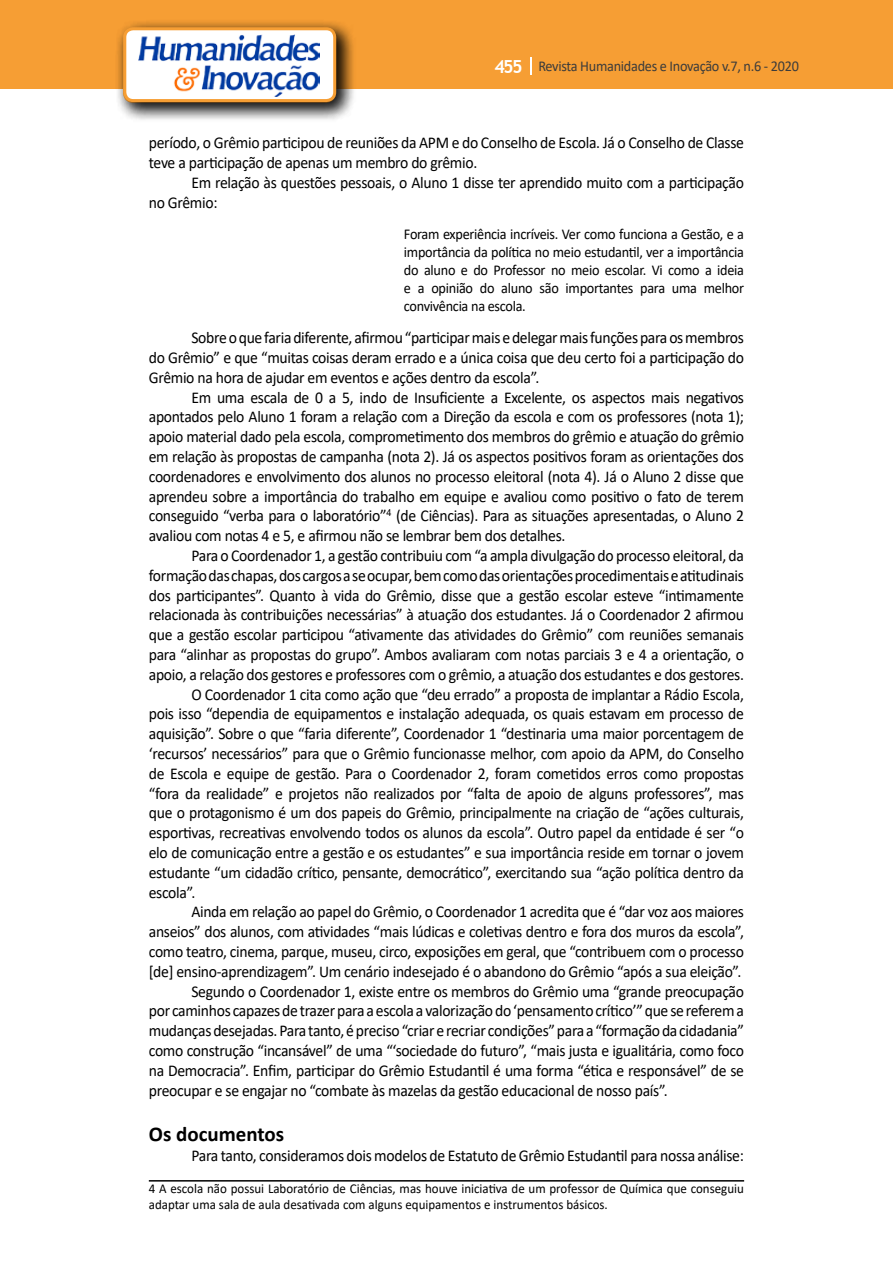
<style>
.page{position:relative;width:893px;height:1263px;background:#fff}
.page>*{position:absolute;margin:0;border:0;box-sizing:border-box;transform-origin:0 0}
.t1{font:700 21px "Calibri";color:#000}
.t2{font:16.5px/19.8px "Calibri";letter-spacing:-.02em;color:#000;scale:.95 1}
.t3{font:15px/18px "Calibri";letter-spacing:-.02em;color:#000;text-align:justify;scale:.95 1}
.t4{font:15px "Calibri";letter-spacing:-.02em;color:#3c3c3b;scale:.95 1}
.t5{font:13.5px/16.2px "Calibri";color:#000;scale:.96 1}
.s1{font-family:"Trebuchet MS";font-weight:700;font-size:18px;color:#fff}
</style>
<div class="page">
<div style="left:0;top:0;width:893px;height:88px;background:#f69e34"></div>
<svg style="left:530px;top:57px;width:2px;height:18px"></svg>
<div style="left:115px;top:19px;width:241px;height:103px;background:#000;opacity:.75"></div>
<div style="left:125px;top:29px;width:210px;height:72px;background:#fff;border-radius:9px"></div>
<img style="left:139px;top:35px;width:180px;height:62px">
<div style="left:123px;top:27px;width:213px;height:75px;border:3px solid #f69e34;border-radius:9px"></div>
<hr style="left:149px;top:1180px;width:595px;height:1px;background:#000">
<p class="t4" style="left:495px;top:56px;width:322px"><span class="s1">455</span> Revista Humanidades e Inovação v.7, n.6 - 2020</p>
<p class="t2" style="left:149px;top:133px;width:628px">período, o Grêmio participou de reuniões da APM e do Conselho de Escola. Já o Conselho de Classe teve a participação de apenas um membro do grêmio.</p>
<p class="t2" style="left:149px;top:172px;width:628px;text-indent:43px">Em relação às questões pessoais, o Aluno 1 disse ter aprendido muito com a participação no Grêmio:</p>
<p class="t3" style="left:404px;top:224px;width:360px">Foram experiência incríveis. Ver como funciona a Gestão, e a importância da política no meio estudantil, ver a importância do aluno e do Professor no meio escolar. Vi como a ideia e a opinião do aluno são importantes para uma melhor convivência na escola.</p>
<p class="t2" style="left:149px;top:327px;width:628px;text-align:justify;text-indent:43px">Sobre o que faria diferente, afirmou “participar mais e delegar mais funções para os membros do Grêmio” e que “muitas coisas deram errado e a única coisa que deu certo foi a participação do Grêmio na hora de ajudar em eventos e ações dentro da escola”.</p>
<p class="t2" style="left:149px;top:387px;width:628px;text-align:justify;text-indent:43px">Em uma escala de 0 a 5, indo de Insuficiente a Excelente, os aspectos mais negativos apontados pelo Aluno 1 foram a relação com a Direção da escola e com os professores (nota 1); apoio material dado pela escola, comprometimento dos membros do grêmio e atuação do grêmio em relação às propostas de campanha (nota 2). Já os aspectos positivos foram as orientações dos coordenadores e envolvimento dos alunos no processo eleitoral (nota 4). Já o Aluno 2 disse que aprendeu sobre a importância do trabalho em equipe e avaliou como positivo o fato de terem conseguido “verba para o laboratório”<sup>4</sup> (de Ciências). Para as situações apresentadas, o Aluno 2 avaliou com notas 4 e 5, e afirmou não se lembrar bem dos detalhes.</p>
<p class="t2" style="left:191px;top:545px;width:583px">Para o Coordenador 1, a gestão contribuiu com “a ampla divulgação do processo eleitoral, da</p>
<p class="t2" style="left:149px;top:565px;width:628px">formação das chapas, dos cargos a se ocupar, bem como das orientações procedimentais e atitudinais</p>
<p class="t2" style="left:149px;top:585px;width:628px">dos participantes”. Quanto à vida do Grêmio, disse que a gestão escolar esteve “intimamente</p>
<p class="t2" style="left:149px;top:605px;width:628px">relacionada às contribuições necessárias” à atuação dos estudantes. Já o Coordenador 2 afirmou</p>
<p class="t2" style="left:149px;top:624px;width:628px">que a gestão escolar participou “ativamente das atividades do Grêmio” com reuniões semanais</p>
<p class="t2" style="left:149px;top:644px;width:628px">para “alinhar as propostas do grupo”. Ambos avaliaram com notas parciais 3 e 4 a orientação, o</p>
<p class="t2" style="left:149px;top:664px;width:628px">apoio, a relação dos gestores e professores com o grêmio, a atuação dos estudantes e dos gestores.</p>
<p class="t2" style="left:191px;top:684px;width:583px">O Coordenador 1 cita como ação que “deu errado” a proposta de implantar a Rádio Escola,</p>
<p class="t2" style="left:149px;top:704px;width:628px">pois isso “dependia de equipamentos e instalação adequada, os quais estavam em processo de</p>
<p class="t2" style="left:149px;top:723px;width:628px">aquisição”. Sobre o que “faria diferente”, Coordenador 1 “destinaria uma maior porcentagem de</p>
<p class="t2" style="left:149px;top:743px;width:628px">‘recursos’ necessários” para que o Grêmio funcionasse melhor, com apoio da APM, do Conselho</p>
<p class="t2" style="left:149px;top:763px;width:628px">de Escola e equipe de gestão. Para o Coordenador 2, foram cometidos erros como propostas</p>
<p class="t2" style="left:149px;top:783px;width:628px">“fora da realidade” e projetos não realizados por “falta de apoio de alguns professores”, mas</p>
<p class="t2" style="left:149px;top:803px;width:628px">que o protagonismo é um dos papeis do Grêmio, principalmente na criação de “ações culturais,</p>
<p class="t2" style="left:149px;top:822px;width:628px">esportivas, recreativas envolvendo todos os alunos da escola”. Outro papel da entidade é ser “o</p>
<p class="t2" style="left:149px;top:842px;width:628px">elo de comunicação entre a gestão e os estudantes” e sua importância reside em tornar o jovem</p>
<p class="t2" style="left:149px;top:862px;width:628px">estudante “um cidadão crítico, pensante, democrático”, exercitando sua “ação política dentro da</p>
<p class="t2" style="left:149px;top:882px;width:51px">escola”.</p>
<p class="t2" style="left:191px;top:902px;width:583px">Ainda em relação ao papel do Grêmio, o Coordenador 1 acredita que é “dar voz aos maiores</p>
<p class="t2" style="left:149px;top:921px;width:628px">anseios” dos alunos, com atividades “mais lúdicas e coletivas dentro e fora dos muros da escola”,</p>
<p class="t2" style="left:149px;top:941px;width:628px">como teatro, cinema, parque, museu, circo, exposições em geral, que “contribuem com o processo</p>
<p class="t2" style="left:149px;top:961px;width:625px">[de] ensino-aprendizagem”. Um cenário indesejado é o abandono do Grêmio “após a sua eleição”.</p>
<p class="t2" style="left:191px;top:981px;width:583px">Segundo o Coordenador 1, existe entre os membros do Grêmio uma “grande preocupação</p>
<p class="t2" style="left:149px;top:1001px;width:628px">por caminhos capazes de trazer para a escola a valorização do ‘pensamento crítico’” que se referem a</p>
<p class="t2" style="left:149px;top:1020px;width:628px">mudanças desejadas. Para tanto, é preciso “criar e recriar condições” para a “formação da cidadania”</p>
<p class="t2" style="left:149px;top:1040px;width:628px">como construção “incansável” de uma “‘sociedade do futuro”, “mais justa e igualitária, como foco</p>
<p class="t2" style="left:149px;top:1060px;width:628px">na Democracia”. Enfim, participar do Grêmio Estudantil é uma forma “ética e responsável” de se</p>
<p class="t2" style="left:149px;top:1080px;width:548px">preocupar e se engajar no “combate às mazelas da gestão educacional de nosso país”.</p>
<p class="t1" style="left:149px;top:1119px;width:137px">Os documentos</p>
<p class="t2" style="left:191px;top:1145px;width:583px">Para tanto, consideramos dois modelos de Estatuto de Grêmio Estudantil para nossa análise:</p>
<p class="t5" style="left:149px;top:1180px;width:621px">4 A escola não possui Laboratório de Ciências, mas houve iniciativa de um professor de Química que conseguiu adaptar uma sala de aula desativada com alguns equipamentos e instrumentos básicos.</p>
</div>
